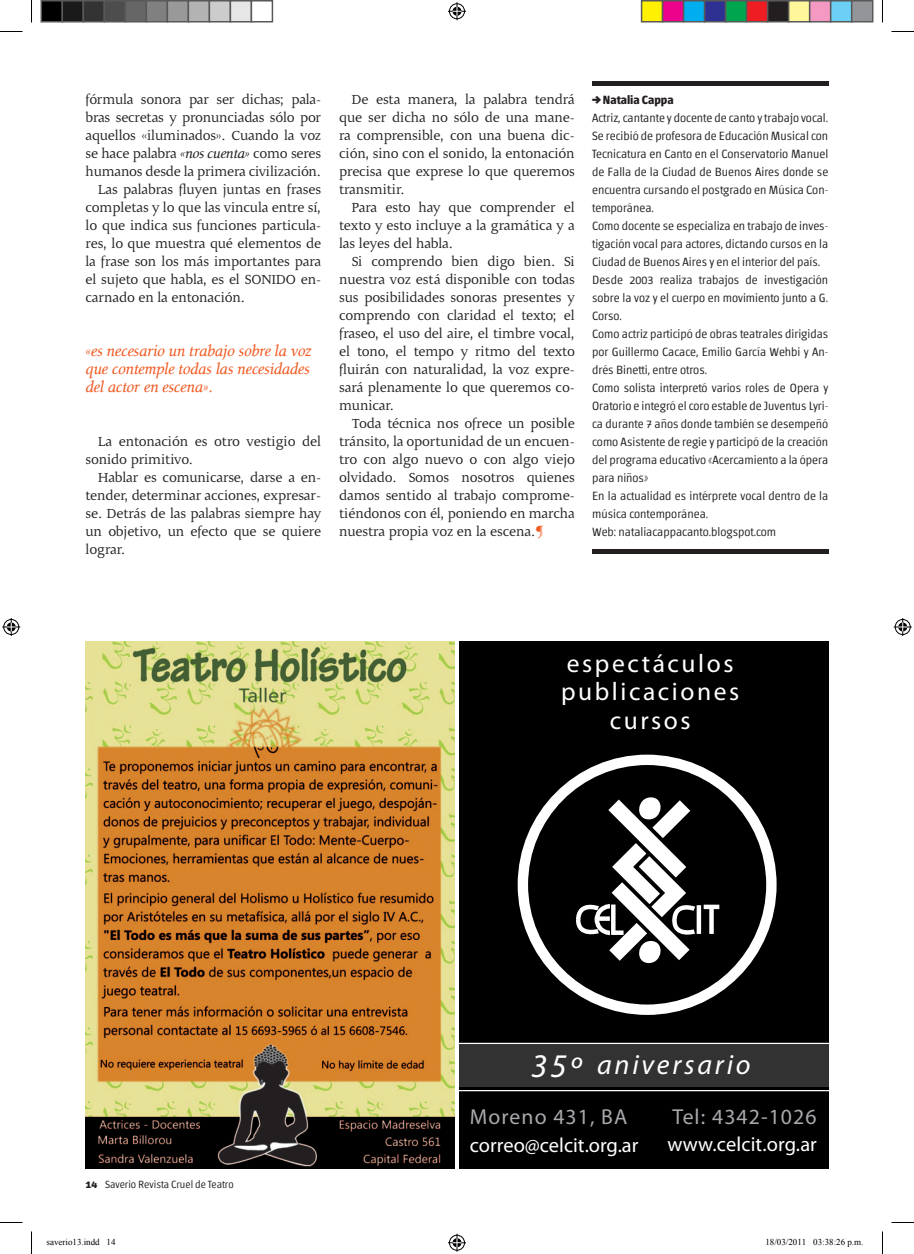
<style>
.page{position:relative;width:914px;height:1254px;background:#fff}
.page>*{position:absolute;margin:0;border:0;box-sizing:border-box;transform-origin:0 0}
.t1{font:italic 28.05px "Myriad Pro";letter-spacing:.1em;color:#fff}
.t2{font:25.5px/28.7px "Myriad Pro";letter-spacing:.1em;color:#fff;text-align:center}
.t3{font:21.75px "Myriad Pro";letter-spacing:.05em;color:#a8a9ad}
.t4{font:20.4px "Myriad Pro";color:#fff}
.t5{font:italic 16.5px/18px "Malena";color:#f15921;text-align:justify}
.t6{font:15px/18px "Malena";color:#231f20;text-align:justify}
.t7{font:300 12px/18px "Chaco";color:#231f20}
.t8{font:700 12px "Chaco";color:#231f20}
.t9{font:300 10.5px "Chaco";color:#231f20}
.t10{font:9px "Times New Roman";color:#000}
.s1{font-style:italic}
.s2{color:#f15921}
.s3{font-weight:700}
.s4{font-size:33.15px}
</style>
<div class="page">
<div style="left:459px;top:641px;width:369px;height:527px;background:#000"></div>
<div style="left:459px;top:1043px;width:369px;height:43px;background:#323232"></div>
<div style="left:517px;top:754px;width:259px;height:261px;border:10px solid #fff;border-radius:50%"></div>
<svg style="left:709px;top:909px;width:4px;height:25px"></svg>
<div style="left:703px;top:904px;width:16px;height:5px;background:#fff"></div>
<svg style="left:573px;top:784px;width:133px;height:179px"></svg>
<hr style="left:459px;top:1042px;width:369px;height:2px;background:#fff">
<hr style="left:459px;top:1090px;width:369px;height:1px;background:#fff">
<img style="left:86px;top:641px;width:369px;height:527px">
<div style="left:592px;top:81px;width:236px;height:5px;background:#231f20"></div>
<div style="left:592px;top:549px;width:236px;height:5px;background:#231f20"></div>
<svg style="left:0;top:31px;width:22px;height:1px"></svg>
<svg style="left:891px;top:31px;width:22px;height:1px"></svg>
<svg style="left:0;top:1222px;width:22px;height:1px"></svg>
<svg style="left:891px;top:1222px;width:22px;height:1px"></svg>
<svg style="left:31px;top:0;width:1px;height:23px"></svg>
<svg style="left:31px;top:1231px;width:1px;height:23px"></svg>
<svg style="left:882px;top:0;width:1px;height:23px"></svg>
<svg style="left:882px;top:1231px;width:1px;height:23px"></svg>
<svg style="left:448px;top:2px;width:18px;height:18px"></svg>
<svg style="left:448px;top:1233px;width:18px;height:18px"></svg>
<svg style="left:2px;top:618px;width:18px;height:18px"></svg>
<svg style="left:893px;top:618px;width:18px;height:18px"></svg>
<div style="left:41px;top:1px;width:21px;height:21px;background:#000"></div>
<div style="left:40px;top:0;width:23px;height:23px;border:2px solid #595959"></div>
<div style="left:62px;top:1px;width:21px;height:21px;background:#1a1a1a"></div>
<div style="left:62px;top:0;width:22px;height:23px;border:2px solid #595959"></div>
<div style="left:83px;top:1px;width:21px;height:21px;background:#333"></div>
<div style="left:82px;top:0;width:23px;height:23px;border:2px solid #595959"></div>
<div style="left:104px;top:1px;width:21px;height:21px;background:#4d4d4d"></div>
<div style="left:104px;top:0;width:22px;height:23px;border:2px solid #595959"></div>
<div style="left:125px;top:1px;width:21px;height:21px;background:#666"></div>
<div style="left:124px;top:0;width:23px;height:23px;border:2px solid #595959"></div>
<div style="left:146px;top:1px;width:21px;height:21px;background:#808080"></div>
<div style="left:146px;top:0;width:22px;height:23px;border:2px solid #595959"></div>
<div style="left:167px;top:1px;width:21px;height:21px;background:#999"></div>
<div style="left:166px;top:0;width:23px;height:23px;border:2px solid #595959"></div>
<div style="left:188px;top:1px;width:21px;height:21px;background:#b3b3b3"></div>
<div style="left:188px;top:0;width:22px;height:23px;border:2px solid #595959"></div>
<div style="left:209px;top:1px;width:21px;height:21px;background:#ccc"></div>
<div style="left:208px;top:0;width:23px;height:23px;border:2px solid #595959"></div>
<div style="left:230px;top:1px;width:21px;height:21px;background:#e6e6e6"></div>
<div style="left:230px;top:0;width:22px;height:23px;border:2px solid #595959"></div>
<div style="left:250px;top:0;width:23px;height:23px;border:2px solid #595959"></div>
<div style="left:641px;top:1px;width:21px;height:21px;background:#fff101"></div>
<div style="left:640px;top:0;width:23px;height:23px;border:2px solid #595959"></div>
<div style="left:662px;top:1px;width:21px;height:21px;background:#ed028c"></div>
<div style="left:661px;top:0;width:23px;height:23px;border:2px solid #595959"></div>
<div style="left:683px;top:1px;width:21px;height:21px;background:#00aeef"></div>
<div style="left:682px;top:0;width:23px;height:23px;border:2px solid #595959"></div>
<div style="left:704px;top:1px;width:21px;height:21px;background:#2e3092"></div>
<div style="left:703px;top:0;width:23px;height:23px;border:2px solid #595959"></div>
<div style="left:725px;top:1px;width:21px;height:21px;background:#00a54f"></div>
<div style="left:724px;top:0;width:23px;height:23px;border:2px solid #595959"></div>
<div style="left:746px;top:1px;width:21px;height:21px;background:#ee1d23"></div>
<div style="left:745px;top:0;width:23px;height:23px;border:2px solid #595959"></div>
<div style="left:767px;top:1px;width:21px;height:21px;background:#231f20"></div>
<div style="left:766px;top:0;width:23px;height:23px;border:2px solid #595959"></div>
<div style="left:788px;top:1px;width:21px;height:21px;background:#fff79a"></div>
<div style="left:787px;top:0;width:23px;height:23px;border:2px solid #595959"></div>
<div style="left:809px;top:1px;width:21px;height:21px;background:#f499c2"></div>
<div style="left:808px;top:0;width:23px;height:23px;border:2px solid #595959"></div>
<div style="left:830px;top:1px;width:21px;height:21px;background:#6bcff6"></div>
<div style="left:829px;top:0;width:23px;height:23px;border:2px solid #595959"></div>
<div style="left:851px;top:1px;width:21px;height:21px;background:#939598"></div>
<div style="left:850px;top:0;width:23px;height:23px;border:2px solid #595959"></div>
<p class="t6" style="left:86px;top:90px;width:237px">fórmula sonora par ser dichas; pala-</p>
<p class="t6" style="left:86px;top:108px;width:237px">bras secretas y pronunciadas sólo por</p>
<p class="t6" style="left:86px;top:126px;width:237px">aquellos «iluminados». Cuando la voz</p>
<p class="t6" style="left:86px;top:144px;width:237px">se hace palabra <span class="s1">«nos cuenta»</span> como seres</p>
<p class="t6" style="left:85px;top:162px;width:237px">humanos desde la primera civilización.</p>
<p class="t6" style="left:98px;top:180px;width:224px">Las palabras fluyen juntas en frases</p>
<p class="t6" style="left:85px;top:198px;width:237px">completas y lo que las vincula entre sí,</p>
<p class="t6" style="left:85px;top:216px;width:237px">lo que indica sus funciones particula-</p>
<p class="t6" style="left:85px;top:234px;width:237px">res, lo que muestra qué elementos de</p>
<p class="t6" style="left:85px;top:252px;width:237px">la frase son los más importantes para</p>
<p class="t6" style="left:85px;top:270px;width:237px">el sujeto que habla, es el SONIDO en-</p>
<p class="t6" style="left:85px;top:288px;width:161px">carnado en la entonación.</p>
<p class="t5" style="left:85px;top:342px;width:227px">«es necesario un trabajo sobre la voz que contemple todas las necesidades del actor en escena».</p>
<p class="t6" style="left:85px;top:432px;width:237px;text-indent:13px">La entonación es otro vestigio del sonido primitivo.</p>
<p class="t6" style="left:85px;top:468px;width:237px;text-indent:13px">Hablar es comunicarse, darse a en&shy;tender, determinar acciones, expresar&shy;se. Detrás de las palabras siempre hay un objetivo, un efecto que se quiere lograr.</p>
<p class="t6" style="left:339px;top:90px;width:237px;text-indent:13px">De esta manera, la palabra tendrá que ser dicha no sólo de una mane&shy;ra comprensible, con una buena dic&shy;ción, sino con el sonido, la entonación precisa que exprese lo que queremos transmitir.</p>
<p class="t6" style="left:339px;top:198px;width:237px;text-indent:13px">Para esto hay que comprender el texto y esto incluye a la gramática y a las leyes del habla.</p>
<p class="t6" style="left:339px;top:252px;width:237px;text-indent:13px">Si comprendo bien digo bien. Si nuestra voz está disponible con todas sus posibilidades sonoras presentes y comprendo con claridad el texto; el fraseo, el uso del aire, el timbre vocal, el tono, el tempo y ritmo del texto fluirán con naturalidad, la voz expre&shy;sará plenamente lo que queremos co&shy;municar.</p>
<p class="t6" style="left:339px;top:414px;width:237px;text-indent:13px">Toda técnica nos ofrece un posible tránsito, la oportunidad de un encuen&shy;tro con algo nuevo o con algo viejo olvidado. Somos nosotros quienes damos sentido al trabajo comprome&shy;tiéndonos con él, poniendo en marcha nuestra propia voz en la escena.<span class="s2">¶</span></p>
<p class="t8" style="left:603px;top:94px;width:72px">Natalia Cappa</p>
<p class="t7" style="left:592px;top:109px;width:238px">Actriz, cantante y docente de canto y trabajo vocal.<br>Se recibió de profesora de Educación Musical con Tecnicatura en Canto en el Conservatorio Manuel de Falla de la Ciudad de Buenos Aires donde se encuentra cursando el postgrado en Música Con&shy;temporánea.<br>Como docente se especializa en trabajo de inves&shy;tigación vocal para actores, dictando cursos en la Ciudad de Buenos Aires y en el interior del país.<br>Desde 2003 realiza trabajos de investigación sobre la voz y el cuerpo en movimiento junto a G.<br>Corso.<br>Como actriz participó de obras teatrales dirigidas por Guillermo Cacace, Emilio García Wehbi y An&shy;drés Binetti, entre otros.<br>Como solista interpretó varios roles de Opera y Oratorio e integró el coro estable de Juventus Lyri&shy;ca durante 7 años donde también se desempeñó como Asistente de regie y participó de la creación del programa educativo «Acercamiento a la ópera para niños»<br>En la actualidad es intérprete vocal dentro de la música contemporánea.<br>Web: nataliacappacanto.blogspot.com</p>
<h2 class="t2" style="left:561px;top:648px;width:179px">espectáculos publicaciones cursos</h2>
<p class="t9" style="left:86px;top:1179px;width:150px"><span class="s3">14</span> Saverio Revista Cruel de Teatro</p>
<h1 class="t1" style="left:531px;top:1047px;width:221px"><span class="s4">35º</span> aniversario</h1>
<h3 class="t3" style="left:470px;top:1103px;width:159px">Moreno 431, BA</h3>
<h3 class="t3" style="left:672px;top:1103px;width:146px">Tel: 4342-1026</h3>
<h3 class="t4" style="left:470px;top:1133px;width:170px">correo@celcit.org.ar</h3>
<h3 class="t4" style="left:667px;top:1132px;width:151px">www.celcit.org.ar</h3>
<p class="t10" style="left:46px;top:1235px;width:70px">saverio13.indd 14</p>
<p class="t10" style="left:765px;top:1235px;width:100px">18/03/2011 03:38:26 p.m.</p>
</div>
